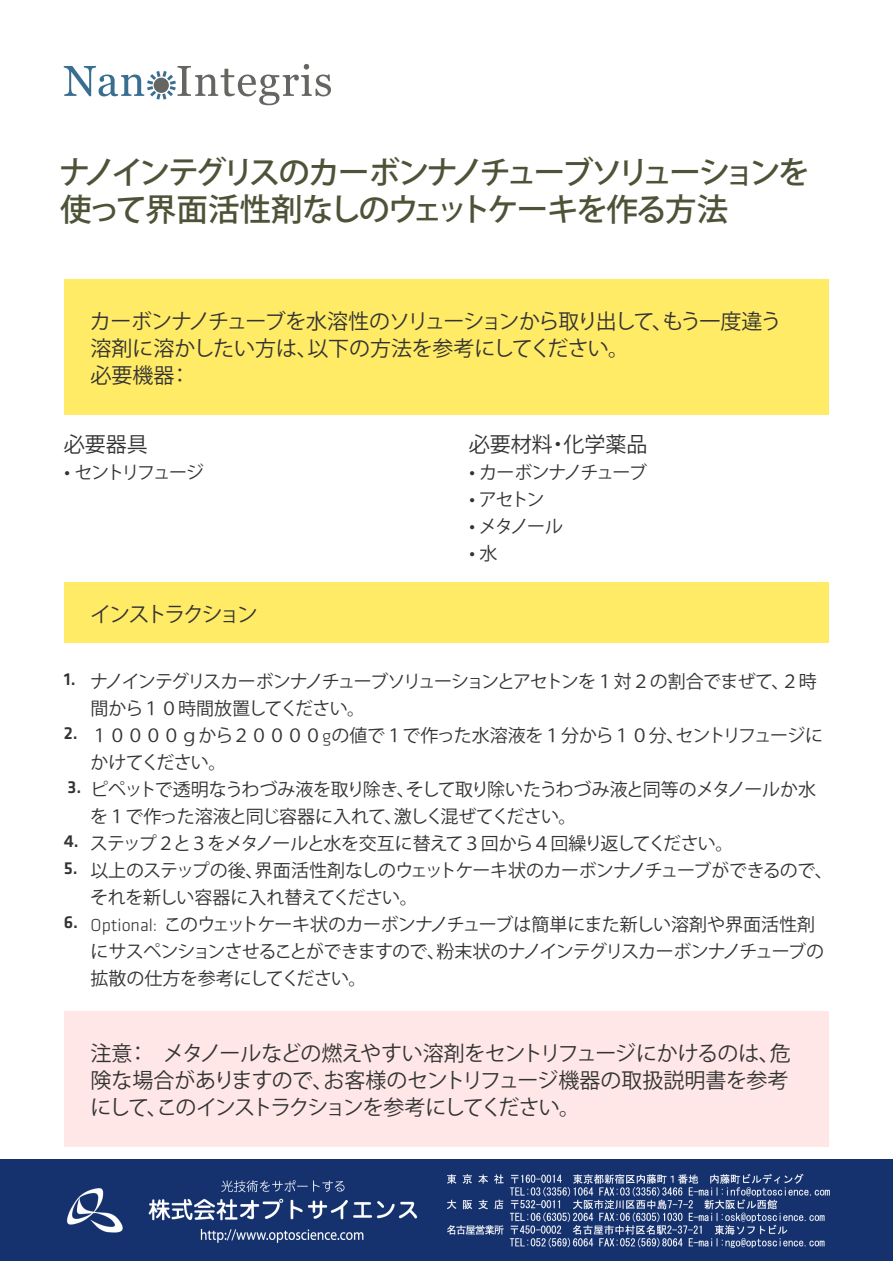
<style>
.page{position:relative;width:893px;height:1263px;background:#fff}
.page>*{position:absolute;margin:0;border:0;box-sizing:border-box;transform-origin:0 0}
.t1{font:500 31.5px/37.8px "Koz Go Pro";letter-spacing:-.085em;color:#4d5337}
.t2{font:21px/27px "Koz Go Pro";letter-spacing:-.05em;color:#333}
.t3{font:21px "Koz Go Pro";color:#333}
.t4{font:21px "Koz Go Pro";letter-spacing:-.12em;color:#333}
.t5{font:18px/27px "Koz Go Pro";letter-spacing:-.05em;color:#333}
.t6{font:500 18px/27px "Klavika";color:#333}
.t7{font:18px "Koz Go Pro";letter-spacing:-.07em;color:#333}
.t8{font:18px "Koz Go Pro";letter-spacing:-.13em;color:#333}
.t9{font:300 18px "Klavika";color:#333}
.s1{font-family:"Klavika";font-weight:300}
.s2{font-family:"Koz Go Pro";font-weight:400}
</style>
<div class="page">
<div style="left:64px;top:582px;width:764px;height:61px;background:#ffeb66"></div>
<div style="left:64px;top:279px;width:764px;height:136px;background:#ffeb66"></div>
<div style="left:64px;top:1011px;width:764px;height:136px;background:#ffe7e7"></div>
<svg style="left:64px;top:64px;width:267px;height:41px"></svg>
<img style="left:0;top:1160px;width:893px;height:101px">
<h1 class="t1" style="left:59px;top:155px;width:752px">ナノインテグリスのカーボンナノチューブソリューションを使って界面活性剤なしのウェットケーキを作る方法</h1>
<p class="t2" style="left:90px;top:308px;width:693px">カーボンナノチューブを水溶性のソリューションから取り出して、もう一度違う溶剤に溶かしたい方は、以下の方法を参考にしてください。<br>必要機器：</p>
<p class="t2" style="left:64px;top:431px;width:85px">必要器具</p>
<p class="t8" style="left:64px;top:461px;width:142px"><span class="s1">•</span> セントリフュージ</p>
<p class="t4" style="left:90px;top:601px;width:169px">インストラクション</p>
<p class="t3" style="left:469px;top:431px;width:180px">必要材料・化学薬品</p>
<p class="t7" style="left:469px;top:461px;width:180px"><span class="s1">•</span> カーボンナノチューブ</p>
<p class="t5" style="left:469px;top:486px;width:77px"><span class="s1">•</span> アセトン</p>
<p class="t5" style="left:469px;top:513px;width:96px"><span class="s1">•</span> メタノール</p>
<p class="t9" style="left:469px;top:544px;width:30px">• <span class="s2">水</span></p>
<p class="t6" style="left:64px;top:666px;width:13px">1.</p>
<p class="t6" style="left:64px;top:720px;width:15px">2.</p>
<p class="t6" style="left:68px;top:774px;width:15px">3.</p>
<p class="t6" style="left:64px;top:828px;width:16px">4.<br>5.</p>
<p class="t6" style="left:64px;top:909px;width:16px">6.</p>
<p class="t5" style="left:90px;top:668px;width:744px">ナノインテグリスカーボンナノチューブソリューションとアセトンを１対２の割合でまぜて、２時間から１０時間放置してください。<br>１００００ｇから２００００<span class="s1">g</span>の値で１で作った水溶液を１分から１０分、セントリフュージにかけてください。<br>ピペットで透明なうわづみ液を取り除き、そして取り除いたうわづみ液と同等のメタノールか水を１で作った溶液と同じ容器に入れて、激しく混ぜてください。<br>ステップ２と３をメタノールと水を交互に替えて３回から４回繰り返してください。<br>以上のステップの後、界面活性剤なしのウェットケーキ状のカーボンナノチューブができるので、それを新しい容器に入れ替えてください。<br><span class="s1">Optional:</span> このウェットケーキ状のカーボンナノチューブは簡単にまた新しい溶剤や界面活性剤にサスペンションさせることができますので、粉末状のナノインテグリスカーボンナノチューブの拡散の仕方を参考にしてください。</p>
<p class="t2" style="left:91px;top:1040px;width:702px;text-align:justify">注意：　メタノールなどの燃えやすい溶剤をセントリフュージにかけるのは、危険な場合がありますので、お客様のセントリフュージ機器の取扱説明書を参考にして、このインストラクションを参考にしてください。</p>
</div>
